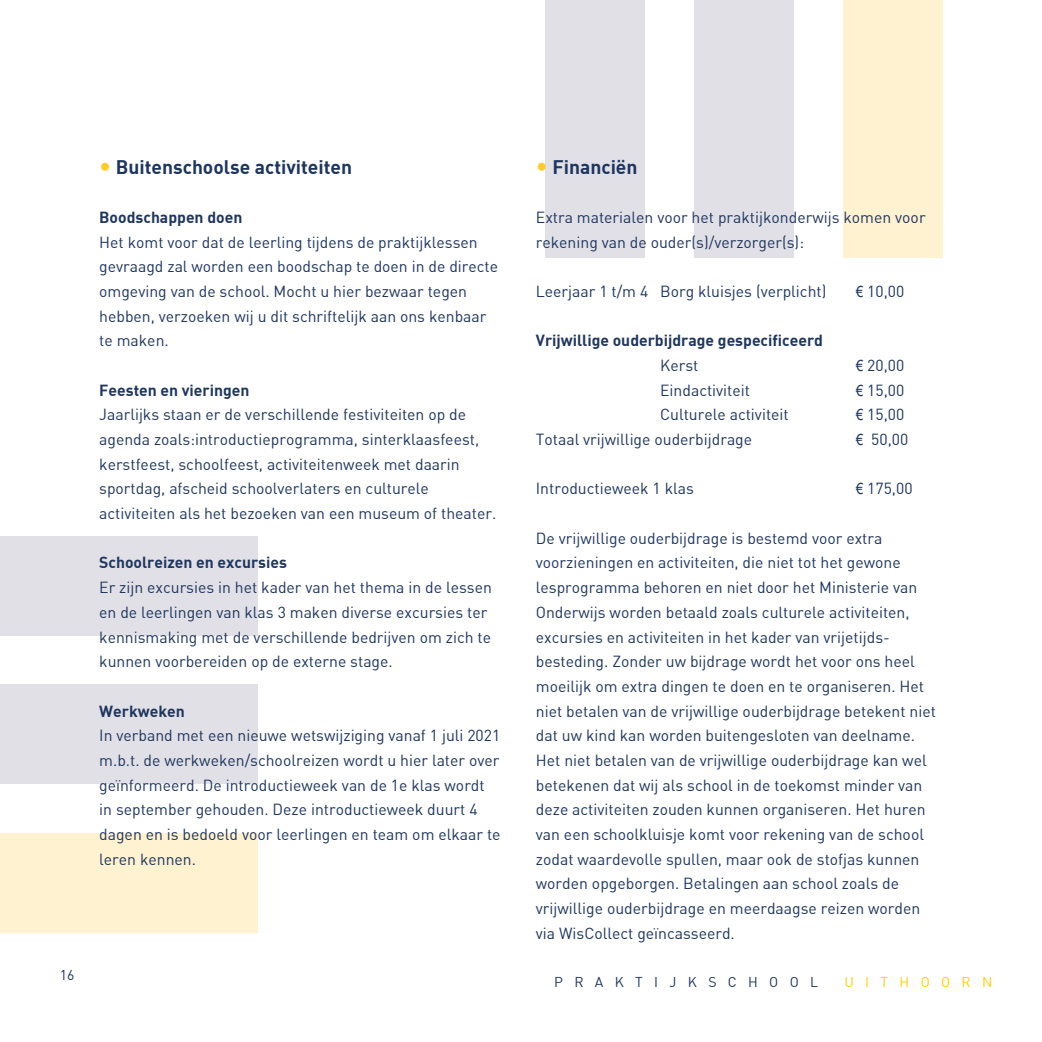
<style>
.page{position:relative;width:1042px;height:1042px;background:#fff}
.page>*{position:absolute;margin:0;border:0;box-sizing:border-box;transform-origin:0 0}
.t1{font:700 19.25px "DI Nbek";color:#1e355e}
.t2{font:15.75px/24.7px "DIN Bek";color:#1e355e}
.t3{font:700 15.75px "DI Nbek";color:#1e355e}
.t4{font:14px "DIN Bek";letter-spacing:.81em;color:#1e355e}
.t5{font:14px "DIN Bek";letter-spacing:.81em;color:#ffce02}
.s1{font-size:24.5px;color:#ffcd2a}
.s2{font-family:"Arial Narrow"}
</style>
<div class="page">
<div style="left:0;top:536px;width:258px;height:99px;background:#e1e0e6"></div>
<div style="left:0;top:685px;width:258px;height:99px;background:#e1e0e6"></div>
<div style="left:0;top:833px;width:258px;height:100px;background:#fff2d1"></div>
<div style="left:546px;top:0;width:99px;height:258px;background:#e1e0e6"></div>
<div style="left:694px;top:0;width:100px;height:258px;background:#e1e0e6"></div>
<div style="left:843px;top:0;width:100px;height:258px;background:#fff2d1"></div>
<p class="t1" style="left:99px;top:154px;width:254px"><span class="s1">•</span> Buitenschoolse activiteiten</p>
<p class="t3" style="left:99px;top:207px;width:145px">Boodschappen doen</p>
<p class="t2" style="left:99px;top:229px;width:400px">Het komt voor dat de leerling tijdens de praktijklessen gevraagd zal worden een boodschap te doen in de directe omgeving van de school. Mocht u hier bezwaar tegen hebben, verzoeken wij u dit schriftelijk aan ons kenbaar te maken.</p>
<p class="t3" style="left:99px;top:380px;width:152px">Feesten en vieringen</p>
<p class="t2" style="left:99px;top:402px;width:399px">Jaarlijks staan er de verschillende festiviteiten op de agenda zoals:introductieprogramma, sinterklaasfeest, kerstfeest, schoolfeest, activiteitenweek met daarin sportdag, afscheid schoolverlaters en culturele activiteiten als het bezoeken van een museum of theater.</p>
<p class="t3" style="left:99px;top:552px;width:189px">Schoolreizen en excursies</p>
<p class="t2" style="left:99px;top:575px;width:394px">Er zijn excursies in het kader van het thema in de lessen en de leerlingen van klas 3 maken diverse excursies ter kennismaking met de verschillende bedrijven om zich te kunnen voorbereiden op de externe stage.</p>
<p class="t3" style="left:99px;top:700px;width:87px">Werkweken</p>
<p class="t2" style="left:99px;top:723px;width:403px">In verband met een nieuwe wetswijziging vanaf 1 juli 2021 m.b.t. de werkweken/schoolreizen wordt u hier later over geïnformeerd. De introductieweek van de 1e klas wordt in september gehouden. Deze introductieweek duurt 4 dagen en is bedoeld voor leerlingen en team om elkaar te leren kennen.</p>
<p class="t4" style="left:60px;top:966px;width:16px">16</p>
<p class="t1" style="left:536px;top:154px;width:103px"><span class="s1">•</span> Financiën</p>
<p class="t2" style="left:536px;top:205px;width:391px">Extra materialen voor het praktijkonderwijs komen voor rekening van de ouder(s)/verzorger(s):</p>
<p class="t2" style="left:536px;top:279px;width:292px">Leerjaar 1 t/m 4 Borg kluisjes (verplicht)</p>
<p class="t2" style="left:856px;top:279px;width:50px"><span class="s2">€</span> 10,00</p>
<p class="t3" style="left:536px;top:330px;width:289px">Vrijwillige ouderbijdrage gespecificeerd</p>
<p class="t2" style="left:660px;top:353px;width:40px">Kerst</p>
<p class="t2" style="left:856px;top:353px;width:50px"><span class="s2">€</span> 20,00</p>
<p class="t2" style="left:660px;top:377px;width:91px">Eindactiviteit</p>
<p class="t2" style="left:856px;top:377px;width:50px"><span class="s2">€</span> 15,00</p>
<p class="t2" style="left:660px;top:402px;width:130px">Culturele activiteit</p>
<p class="t2" style="left:856px;top:402px;width:50px"><span class="s2">€</span> 15,00</p>
<p class="t2" style="left:536px;top:427px;width:218px">Totaal vrijwillige ouderbijdrage</p>
<p class="t2" style="left:856px;top:427px;width:54px"><span class="s2">€</span> 50,00</p>
<p class="t2" style="left:536px;top:476px;width:160px">Introductieweek 1 klas</p>
<p class="t2" style="left:856px;top:476px;width:58px"><span class="s2">€</span> 175,00</p>
<p class="t2" style="left:536px;top:525px;width:402px">De vrijwillige ouderbijdrage is bestemd voor extra voorzieningen en activiteiten, die niet tot het gewone lesprogramma behoren en niet door het Ministerie van Onderwijs worden betaald zoals culturele activiteiten, excursies en activiteiten in het kader van vrijetijds&shy;besteding. Zonder uw bijdrage wordt het voor ons heel moeilijk om extra dingen te doen en te organiseren. Het niet betalen van de vrijwillige ouderbijdrage betekent niet dat uw kind kan worden buitengesloten van deelname.<br>Het niet betalen van de vrijwillige ouderbijdrage kan wel betekenen dat wij als school in de toekomst minder van deze activiteiten zouden kunnen organiseren. Het huren van een schoolkluisje komt voor rekening van de school zodat waardevolle spullen, maar ook de stofjas kunnen worden opgeborgen. Betalingen aan school zoals de vrijwillige ouderbijdrage en meerdaagse reizen worden via WisCollect geïncasseerd.</p>
<p class="t4" style="left:554px;top:973px;width:265px">PRAKTIJKSCHOOL</p>
<p class="t5" style="left:844px;top:973px;width:149px">UITHOORN</p>
</div>
